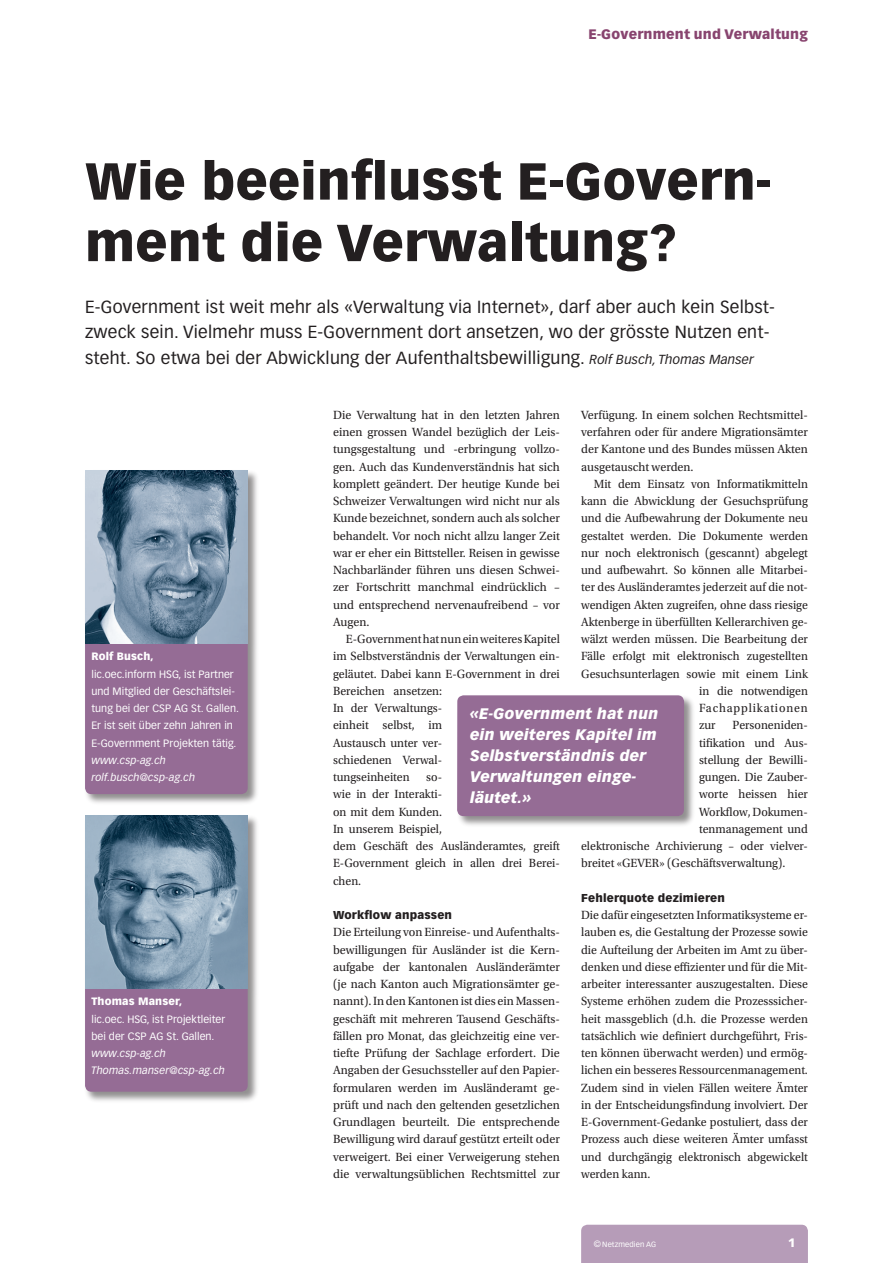
<style>
.page{position:relative;width:893px;height:1263px;background:#fff}
.page>*{position:absolute;margin:0;border:0;box-sizing:border-box;transform-origin:0 0}
.t1{font:900 51px/61.5px "Vectora LT Std";letter-spacing:.005em;color:#231f20}
.t2{font:17.25px/25.8px "Vectora LT Std";letter-spacing:.015em;color:#231f20}
.t3{font:italic 900 15px/21px "Vectora LT Std";letter-spacing:.015em;color:#fff}
.t4{font:900 13.5px "Vectora LT Std";letter-spacing:.015em;color:#88446f}
.t5{font:12.45px/17.2px "Utopia Std";color:#231f20;scale:.95 1}
.t6{font:12.45px/17.2px "Utopia Std";color:#231f20;text-align:justify}
.t7{font:12.45px "Utopia Std";letter-spacing:.07em;color:#231f20;scale:.95 1}
.t8{font:900 12px "Vectora LT Std";color:#fff}
.t9{font:900 11.25px "Vectora LT Std";letter-spacing:.015em;color:#231f20}
.t10{font:10.5px/17.2px "Vectora LT Std";letter-spacing:.005em;color:#fff}
.t11{font:italic 10.5px/17.2px "Vectora LT Std";letter-spacing:.015em;color:#fff}
.t12{font:900 10.5px "Vectora LT Std";letter-spacing:.015em;color:#fff}
.t13{font:7.5px "Vectora LT Std";letter-spacing:.015em;color:#fff}
.s1{font-style:italic;font-size:12.9px}
.s2{font-size:9px}
</style>
<div class="page">
<div style="left:581px;top:1225px;width:227px;height:38px;background:#b69cb8"></div>
<div style="left:83px;top:469px;width:177px;height:338px;background:#231f20;opacity:.5"></div>
<div style="left:85px;top:643px;width:163px;height:151px;background:#956c95"></div>
<img style="left:85px;top:471px;width:163px;height:172px">
<div style="left:83px;top:814px;width:177px;height:290px;background:#231f20;opacity:.5"></div>
<div style="left:85px;top:988px;width:163px;height:104px;background:#956c95"></div>
<img style="left:85px;top:816px;width:163px;height:172px">
<div style="left:455px;top:693px;width:241px;height:135px;background:#231f20;opacity:.5"></div>
<div style="left:457px;top:695px;width:227px;height:121px;background:#956c95"></div>
<p class="t4" style="left:588px;top:26px;width:221px">E-Government und Verwaltung</p>
<h1 class="t1" style="left:85px;top:150px;width:688px">Wie beeinflusst E-Govern&shy;ment die Verwaltung?</h1>
<p class="t2" style="left:85px;top:294px;width:691px">E-Government ist weit mehr als «Verwaltung via Internet», darf aber auch kein Selbst&shy;zweck sein. Vielmehr muss E-Government dort ansetzen, wo der grösste Nutzen ent&shy;steht. So etwa bei der Abwicklung der Aufenthaltsbewilligung. <span class="s1">Rolf Busch, Thomas Manser</span></p>
<p class="t12" style="left:91px;top:650px;width:64px">Rolf Busch,</p>
<p class="t10" style="left:91px;top:665px;width:149px">lic.oec.inform HSG, ist Partner und Mitglied der Geschäftslei&shy;tung bei der CSP AG St. Gallen.<br>Er ist seit über zehn Jahren in<br>E-Government Projekten tätig.</p>
<p class="t11" style="left:91px;top:752px;width:105px">www.csp-ag.ch rolf.busch@csp-ag.ch</p>
<p class="t12" style="left:91px;top:995px;width:92px">Thomas Manser,</p>
<p class="t10" style="left:91px;top:1010px;width:135px">lic.oec. HSG, ist Projektleiter bei der CSP AG St. Gallen.</p>
<p class="t11" style="left:91px;top:1045px;width:135px">www.csp-ag.ch<br>Thomas.manser@csp-ag.ch</p>
<p class="t6" style="left:333px;top:406px;width:228px">Die Verwaltung hat in den letzten Jahren einen grossen Wandel bezüglich der Leis&shy;tungsgestaltung und -erbringung vollzo&shy;gen. Auch das Kundenverständnis hat sich komplett geändert. Der heutige Kunde bei Schweizer Verwaltungen wird nicht nur als Kunde bezeichnet, sondern auch als solcher behandelt. Vor noch nicht allzu langer Zeit war er eher ein Bittsteller. Reisen in gewisse Nachbarländer führen uns diesen Schwei&shy;zer Fortschritt manchmal eindrücklich – und entsprechend nervenaufreibend – vor Augen.</p>
<p class="t5" style="left:333px;top:631px;width:240px;text-indent:13px">E-Government hat nun ein weiteres Kapitel im Selbstverständnis der Verwaltungen ein&shy;geläutet. Dabei kann E-Government in drei<br>Bereichen ansetzen:<br>In der Verwaltungs-<br>einheit selbst, im<br>Austausch unter ver-<br>schiedenen Verwal-<br>tungseinheiten</p>
<p class="t6" style="left:581px;top:406px;width:228px">Verfügung. In einem solchen Rechtsmittel&shy;verfahren oder für andere Migrationsämter der Kantone und des Bundes müssen Akten ausgetauscht werden.</p>
<p class="t5" style="left:594px;top:475px;width:227px">Mit dem Einsatz von Informatikmitteln</p>
<p class="t5" style="left:581px;top:493px;width:240px">kann die Abwicklung der Gesuchsprüfung</p>
<p class="t5" style="left:581px;top:510px;width:240px">und die Aufbewahrung der Dokumente neu</p>
<p class="t5" style="left:581px;top:527px;width:240px">gestaltet werden. Die Dokumente werden</p>
<p class="t5" style="left:581px;top:544px;width:240px">nur noch elektronisch (gescannt) abgelegt</p>
<p class="t5" style="left:581px;top:562px;width:240px">und aufbewahrt. So können alle Mitarbei-</p>
<p class="t5" style="left:581px;top:579px;width:240px">ter des Ausländeramtes jederzeit auf die not-</p>
<p class="t5" style="left:581px;top:596px;width:240px">wendigen Akten zugreifen, ohne dass riesige</p>
<p class="t5" style="left:581px;top:613px;width:240px">Aktenberge in überfüllten Kellerarchiven ge-</p>
<p class="t5" style="left:581px;top:631px;width:240px">wälzt werden müssen. Die Bearbeitung der</p>
<p class="t5" style="left:581px;top:648px;width:240px">Fälle erfolgt mit elektronisch zugestellten</p>
<p class="t5" style="left:581px;top:665px;width:240px">Gesuchsunterlagen sowie mit einem Link</p>
<p class="t5" style="left:699px;top:682px;width:116px">in die notwendigen</p>
<p class="t7" style="left:699px;top:701px;width:116px">Fachapplikationen</p>
<p class="t5" style="left:699px;top:717px;width:19px">zur</p>
<p class="t5" style="left:733px;top:717px;width:81px">Personeniden-</p>
<p class="t5" style="left:699px;top:734px;width:116px">tifikation und Aus-</p>
<p class="t5" style="left:699px;top:751px;width:116px">stellung der Bewilli-</p>
<p class="t5" style="left:699px;top:769px;width:116px">gungen. Die Zauber-</p>
<p class="t5" style="left:699px;top:786px;width:116px">worte heissen hier</p>
<p class="t5" style="left:699px;top:803px;width:116px">Workflow, Dokumen-</p>
<p class="t5" style="left:699px;top:820px;width:116px">tenmanagement und</p>
<p class="t5" style="left:581px;top:838px;width:240px">elektronische Archivierung – oder vielver-</p>
<p class="t5" style="left:581px;top:855px;width:216px">breitet «GEVER» (Geschäftsverwaltung).</p>
<p class="t9" style="left:581px;top:891px;width:145px">Fehlerquote dezimieren</p>
<p class="t5" style="left:581px;top:907px;width:240px;text-align:justify">Die dafür eingesetzten Informatiksysteme er&shy;lauben es, die Gestaltung der Prozesse sowie die Aufteilung der Arbeiten im Amt zu über&shy;denken und diese effizienter und für die Mit&shy;arbeiter interessanter auszugestalten. Diese Systeme erhöhen zudem die Prozesssicher&shy;heit massgeblich (d.h. die Prozesse werden tatsächlich wie definiert durchgeführt, Fris&shy;ten können überwacht werden) und ermög&shy;lichen ein besseres Ressourcenmanagement.<br>Zudem sind in vielen Fällen weitere Ämter in der Entscheidungsfindung involviert. Der E-Government-Gedanke postuliert, dass der Prozess auch diese weiteren Ämter umfasst und durchgängig elektronisch abgewickelt werden kann.</p>
<p class="t3" style="left:470px;top:703px;width:190px">«E-Government hat nun ein weiteres Kapitel im<br>Selbstverständnis der<br>Verwaltungen einge&shy;läutet.»</p>
<p class="t5" style="left:333px;top:769px;width:240px;text-indent:93px">so-<br>wie in der Interakti-<br>on mit dem Kunden.<br>In unserem Beispiel,<br>dem Geschäft des Ausländeramtes, greift<br>E-Government gleich in allen drei Berei&shy;chen.</p>
<p class="t9" style="left:333px;top:908px;width:121px">Workflow anpassen</p>
<p class="t6" style="left:333px;top:924px;width:228px">Die Erteilung von Einreise- und Aufenthalts&shy;bewilligungen für Ausländer ist die Kern&shy;aufgabe der kantonalen Ausländerämter (je nach Kanton auch Migrationsämter ge&shy;nannt). In den Kantonen ist dies ein Massen&shy;geschäft mit mehreren Tausend Geschäfts&shy;fällen pro Monat, das gleichzeitig eine ver&shy;tiefte Prüfung der Sachlage erfordert. Die Angaben der Gesuchssteller auf den Papier&shy;formularen werden im Ausländeramt ge&shy;prüft und nach den geltenden gesetzlichen Grundlagen beurteilt. Die entsprechende Bewilligung wird darauf gestützt erteilt oder verweigert. Bei einer Verweigerung stehen die verwaltungsüblichen Rechtsmittel zur</p>
<p class="t13" style="left:594px;top:1239px;width:64px"><span class="s2">©</span>Netzmedien AG</p>
<p class="t8" style="left:788px;top:1235px;width:9px">1</p>
</div>
